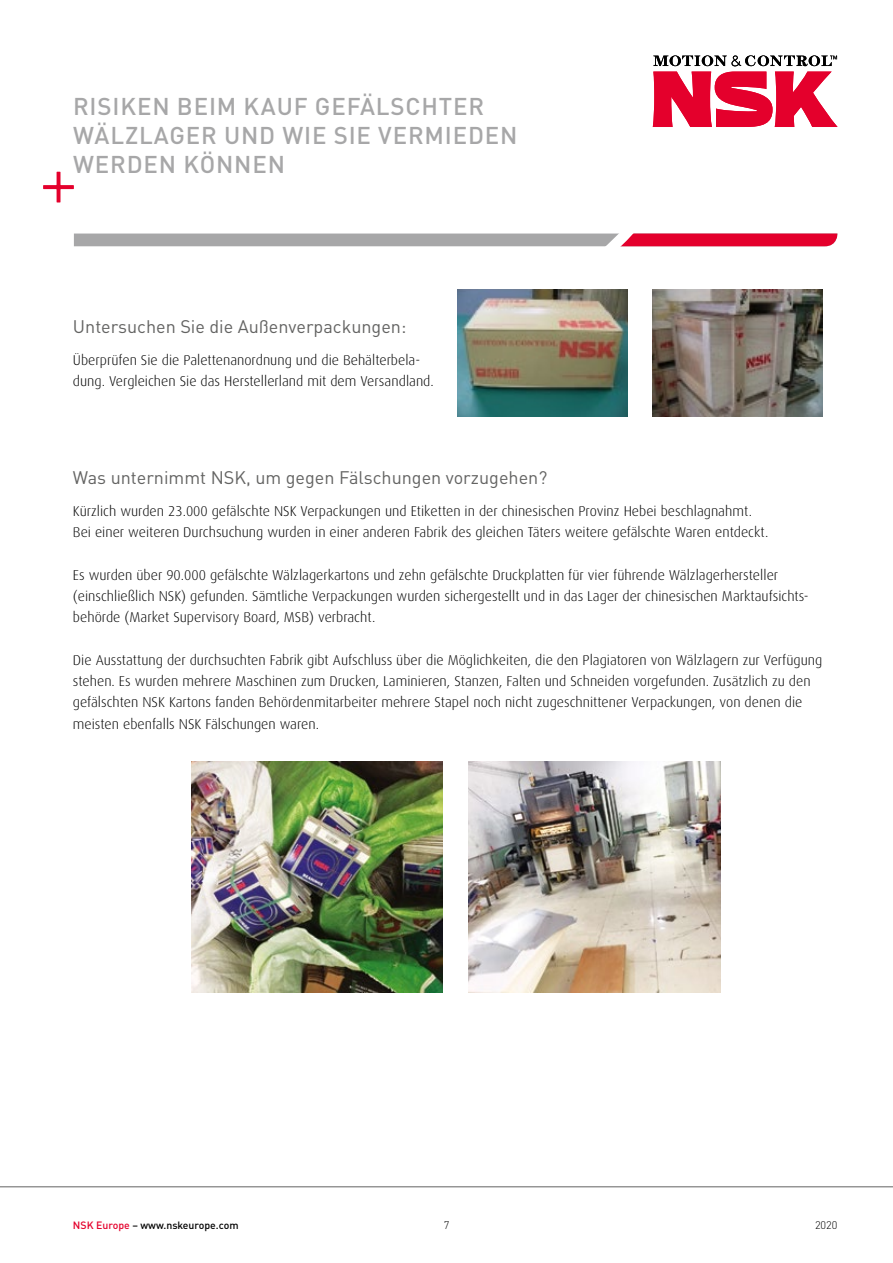
<style>
.page{position:relative;width:893px;height:1263px;background:#fff}
.page>*{position:absolute;margin:0;border:0;box-sizing:border-box;transform-origin:0 0}
.t1{font:500 24px/28.8px "DIN Pro";letter-spacing:.035em;color:#a7a7a8}
.t2{font:18px "DIN Pro";color:#636362}
.t3{font:300 14.25px/21.3px "Dax Pro";color:#000}
.t4{font:300 10.95px "DIN Pro";color:#000}
.t5{font:500 10.5px "DIN Pro";color:#000}
.s1{color:#e4002c}
</style>
<div class="page">
<hr style="left:0;top:1186px;width:893px;height:1px;background:#636362">
<img style="left:457px;top:289px;width:170px;height:128px">
<img style="left:653px;top:289px;width:170px;height:128px">
<svg style="left:43px;top:55px;width:794px;height:192px"></svg>
<img style="left:191px;top:761px;width:252px;height:232px">
<img style="left:468px;top:761px;width:252px;height:232px">
<h1 class="t1" style="left:73px;top:90px;width:446px">RISIKEN BEIM KAUF GEFÄLSCHTER<br>WÄLZLAGER UND WIE SIE VERMIEDEN<br>WERDEN KÖNNEN</h1>
<p class="t2" style="left:73px;top:313px;width:335px">Untersuchen Sie die Außenverpackungen:</p>
<p class="t3" style="left:73px;top:349px;width:362px">Überprüfen Sie die Palettenanordnung und die Behälterbela&shy;dung. Vergleichen Sie das Herstellerland mit dem Versandland.</p>
<p class="t2" style="left:73px;top:463px;width:476px">Was unternimmt NSK, um gegen Fälschungen vorzugehen?</p>
<p class="t3" style="left:73px;top:500px;width:697px">Kürzlich wurden 23.000 gefälschte NSK Verpackungen und Etiketten in der chinesischen Provinz Hebei beschlagnahmt.<br>Bei einer weiteren Durchsuchung wurden in einer anderen Fabrik des gleichen Täters weitere gefälschte Waren entdeckt.</p>
<p class="t3" style="left:73px;top:564px;width:737px">Es wurden über 90.000 gefälschte Wälzlagerkartons und zehn gefälschte Druckplatten für vier führende Wälzlagerhersteller (einschließlich NSK) gefunden. Sämtliche Verpackungen wurden sichergestellt und in das Lager der chinesischen Marktaufsichts&shy;behörde (Market Supervisory Board, MSB) verbracht.</p>
<p class="t3" style="left:73px;top:649px;width:751px">Die Ausstattung der durchsuchten Fabrik gibt Aufschluss über die Möglichkeiten, die den Plagiatoren von Wälzlagern zur Verfügung stehen. Es wurden mehrere Maschinen zum Drucken, Laminieren, Stanzen, Falten und Schneiden vorgefunden. Zusätzlich zu den gefälschten NSK Kartons fanden Behördenmitarbeiter mehrere Stapel noch nicht zugeschnittener Verpackungen, von denen die meisten ebenfalls NSK Fälschungen waren.</p>
<p class="t5" style="left:73px;top:1217px;width:167px"><span class="s1">NSK Europe</span> – www.nskeurope.com</p>
<p class="t4" style="left:444px;top:1216px;width:7px">7</p>
<p class="t4" style="left:815px;top:1216px;width:24px">2020</p>
</div>
